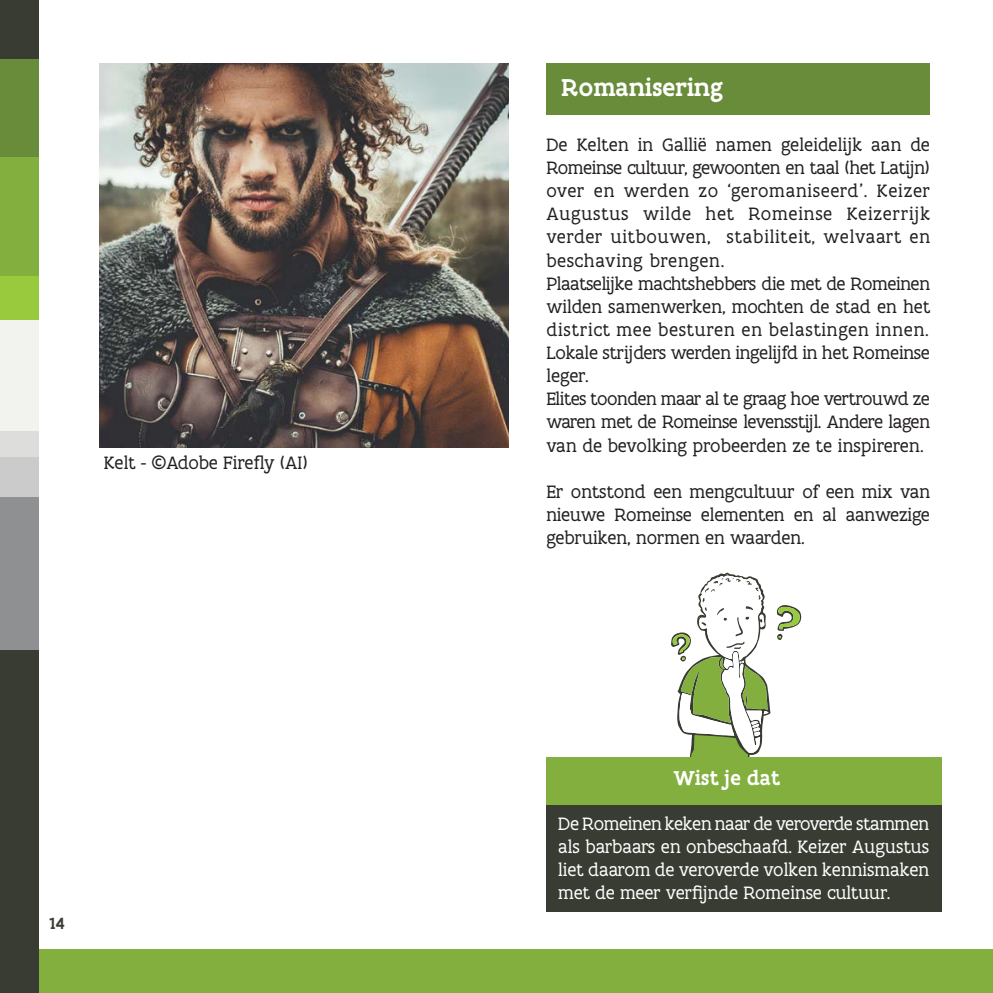
<style>
.page{position:relative;width:993px;height:993px;background:#fff}
.page>*{position:absolute;margin:0;border:0;box-sizing:border-box;transform-origin:0 0}
.t1{font:500 26.25px "Flanders Art Serif";color:#fff}
.t2{font:500 21.53px "Flanders Art Serif";color:#fff}
.t3{font:19.25px/23.1px "Flanders Art Serif";color:#231f20;text-align:justify}
.t4{font:19.25px/23.1px "Flanders Art Serif";color:#fff;text-align:justify}
.t5{font:500 17.5px "Flanders Art Serif";color:#383c32}
</style>
<div class="page">
<div style="left:0;top:949px;width:992px;height:43px;background:#83af3f"></div>
<div style="left:0;top:642px;width:38px;height:350px;background:#383c32"></div>
<div style="left:0;top:496px;width:38px;height:153px;background:#8e9091"></div>
<div style="left:0;top:456px;width:38px;height:40px;background:#cbcbcb"></div>
<div style="left:0;top:431px;width:38px;height:25px;background:#dddddb"></div>
<div style="left:0;top:320px;width:38px;height:111px;background:#f2f2ef"></div>
<div style="left:0;top:276px;width:38px;height:44px;background:#99ca3e"></div>
<div style="left:0;top:156px;width:38px;height:120px;background:#83af3f"></div>
<div style="left:0;top:58px;width:38px;height:98px;background:#698c3a"></div>
<div style="left:0;top:0;width:38px;height:58px;background:#383c32"></div>
<div style="left:546px;top:63px;width:383px;height:51px;background:#698c3a"></div>
<div style="left:546px;top:804px;width:395px;height:107px;background:#383c32"></div>
<svg style="left:776px;top:605px;width:24px;height:35px"></svg>
<svg style="left:671px;top:572px;width:99px;height:185px"></svg>
<div style="left:546px;top:757px;width:395px;height:47px;background:#83af3f"></div>
<img style="left:99px;top:63px;width:409px;height:384px">
<p class="t3" style="left:104px;top:451px;width:205px">Kelt - ©Adobe Firefly (AI)</p>
<p class="t5" style="left:49px;top:911px;width:17px">14</p>
<p class="t1" style="left:561px;top:71px;width:164px">Romanisering</p>
<p class="t3" style="left:546px;top:133px;width:385px">De Kelten in Gallië namen geleidelijk aan de Romeinse cultuur, gewoonten en taal (het Latijn) over en werden zo ‘geromaniseerd’. Keizer Augustus wilde het Romeinse Keizerrijk verder uitbouwen, stabiliteit, welvaart en beschaving brengen.</p>
<p class="t3" style="left:546px;top:272px;width:385px">Plaatselijke machtshebbers die met de Romeinen wilden samenwerken, mochten de stad en het district mee besturen en belastingen innen.</p>
<p class="t3" style="left:546px;top:341px;width:385px">Lokale strijders werden ingelijfd in het Romeinse leger.</p>
<p class="t3" style="left:546px;top:387px;width:385px">Elites toonden maar al te graag hoe vertrouwd ze waren met de Romeinse levensstijl. Andere lagen van de bevolking probeerden ze te inspireren.</p>
<p class="t3" style="left:546px;top:479px;width:385px">Er ontstond een mengcultuur of een mix van nieuwe Romeinse elementen en al aanwezige gebruiken, normen en waarden.</p>
<p class="t2" style="left:673px;top:763px;width:108px">Wist je dat</p>
<p class="t4" style="left:558px;top:811px;width:372px">De Romeinen keken naar de veroverde stammen als barbaars en onbeschaafd. Keizer Augustus liet daarom de veroverde volken kennismaken met de meer verfijnde Romeinse cultuur.</p>
</div>
